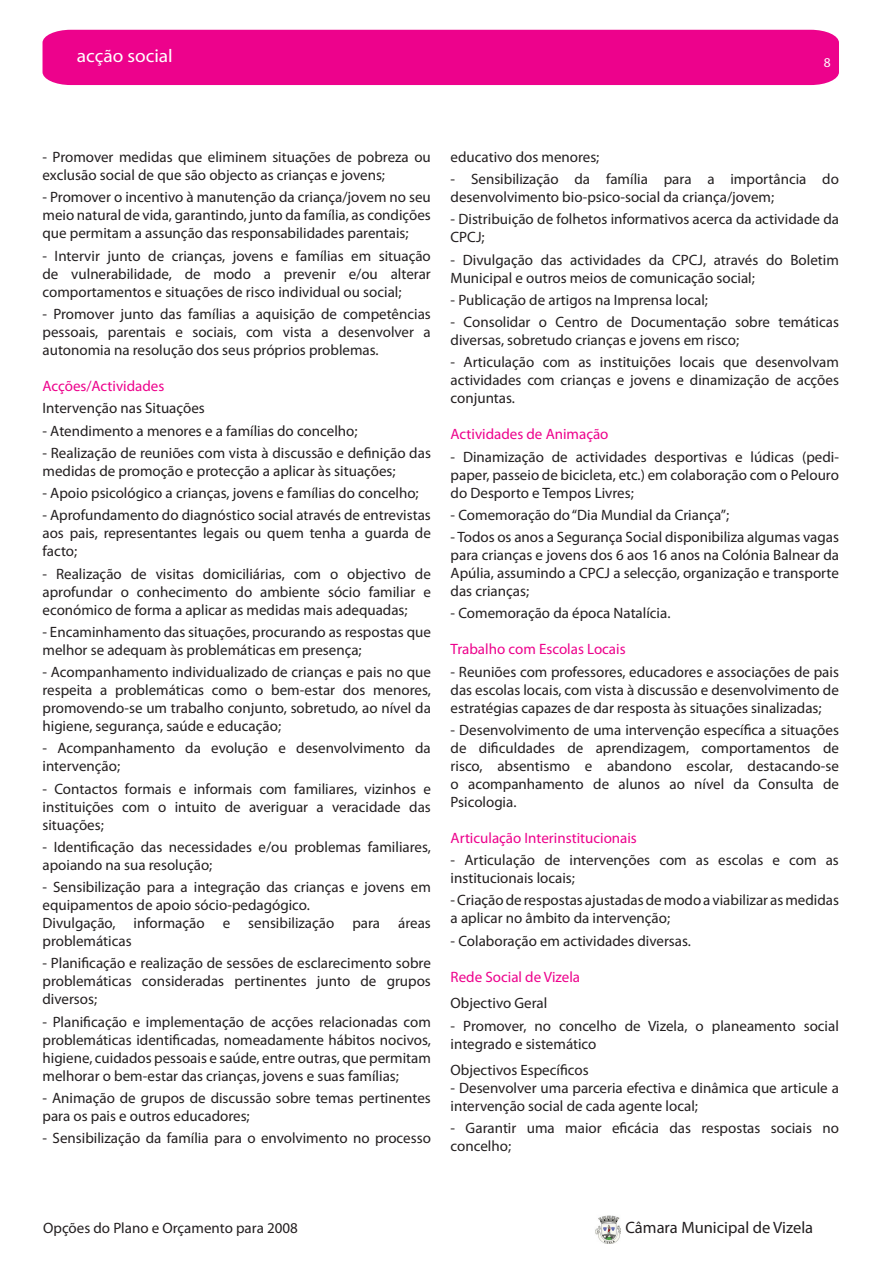
<style>
.page{position:relative;width:893px;height:1263px;background:#fff}
.page>*{position:absolute;margin:0;border:0;box-sizing:border-box;transform-origin:0 0}
.t1{font:22.5px "Myriad Pro";color:#fff;scale:.89 1}
.t2{font:18.45px "Myriad";color:#fff;scale:1.05 1}
.t3{font:16.5px "Myriad Pro";color:#231f20}
.t4{font:15px/18px "Myriad Pro";color:#231f20}
.t5{font:15px "Myriad Pro";color:#ed028c}
.t6{font:13.5px "Myriad Pro";color:#fff}
.s1{font-family:"Myriad Pro";font-size:22.5px}
</style>
<div class="page">
<img style="left:595px;top:1215px;width:26px;height:28px">
<div style="left:43px;top:30px;width:796px;height:55px;background:#ed028c"></div>
<p class="t2" style="left:63px;top:47px;width:106px"><span class="s1">in</span>acção social</p>
<h1 class="t1" style="left:84px;top:45px;width:15px">tr</h1>
<p class="t6" style="left:824px;top:55px;width:8px">8</p>
<p class="t4" style="left:43px;top:148px;width:390px">- Promover medidas que eliminem situações de pobreza ou exclusão social de que são objecto as crianças e jovens;</p>
<p class="t4" style="left:43px;top:188px;width:390px;text-align:justify">- Promover o incentivo à manutenção da criança/jovem no seu meio natural de vida, garantindo, junto da família, as condições que permitam a assunção das responsabilidades parentais;</p>
<p class="t4" style="left:43px;top:246px;width:390px;text-align:justify">- Intervir junto de crianças, jovens e famílias em situação de vulnerabilidade, de modo a prevenir e/ou alterar comportamentos e situações de risco individual ou social;</p>
<p class="t4" style="left:43px;top:305px;width:390px;text-align:justify">- Promover junto das famílias a aquisição de competências pessoais, parentais e sociais, com vista a desenvolver a autonomia na resolução dos seus próprios problemas.</p>
<p class="t5" style="left:43px;top:377px;width:123px">Acções/Actividades</p>
<p class="t4" style="left:43px;top:399px;width:164px">Intervenção nas Situações</p>
<p class="t4" style="left:43px;top:421px;width:317px">- Atendimento a menores e a famílias do concelho;</p>
<p class="t4" style="left:43px;top:443px;width:390px">- Realização de reuniões com vista à discussão e definição das medidas de promoção e protecção a aplicar às situações;</p>
<p class="t4" style="left:43px;top:484px;width:378px">- Apoio psicológico a crianças, jovens e famílias do concelho;</p>
<p class="t4" style="left:43px;top:506px;width:390px;text-align:justify">- Aprofundamento do diagnóstico social através de entrevistas aos pais, representantes legais ou quem tenha a guarda de facto;</p>
<p class="t4" style="left:43px;top:564px;width:390px;text-align:justify">- Realização de visitas domiciliárias, com o objectivo de aprofundar o conhecimento do ambiente sócio familiar e económico de forma a aplicar as medidas mais adequadas;</p>
<p class="t4" style="left:43px;top:622px;width:390px">- Encaminhamento das situações, procurando as respostas que melhor se adequam às problemáticas em presença;</p>
<p class="t4" style="left:43px;top:663px;width:390px;text-align:justify">- Acompanhamento individualizado de crianças e pais no que respeita a problemáticas como o bem-estar dos menores, promovendo-se um trabalho conjunto, sobretudo, ao nível da higiene, segurança, saúde e educação;</p>
<p class="t4" style="left:43px;top:739px;width:390px">- Acompanhamento da evolução e desenvolvimento da intervenção;</p>
<p class="t4" style="left:43px;top:779px;width:390px;text-align:justify">- Contactos formais e informais com familiares, vizinhos e instituições com o intuito de averiguar a veracidade das situações;</p>
<p class="t4" style="left:43px;top:837px;width:390px">- Identificação das necessidades e/ou problemas familiares, apoiando na sua resolução;</p>
<p class="t4" style="left:43px;top:878px;width:390px">- Sensibilização para a integração das crianças e jovens em equipamentos de apoio sócio-pedagógico.<br>Divulgação, informação e sensibilização para áreas problemáticas</p>
<p class="t4" style="left:43px;top:954px;width:390px;text-align:justify">- Planificação e realização de sessões de esclarecimento sobre problemáticas consideradas pertinentes junto de grupos diversos;</p>
<p class="t4" style="left:43px;top:1012px;width:390px;text-align:justify">- Planificação e implementação de acções relacionadas com problemáticas identificadas, nomeadamente hábitos nocivos, higiene, cuidados pessoais e saúde, entre outras, que permitam melhorar o bem-estar das crianças, jovens e suas famílias;</p>
<p class="t4" style="left:43px;top:1088px;width:390px">- Animação de grupos de discussão sobre temas pertinentes para os pais e outros educadores;</p>
<p class="t4" style="left:43px;top:1129px;width:390px">- Sensibilização da família para o envolvimento no processo</p>
<p class="t4" style="left:451px;top:148px;width:150px">educativo dos menores;</p>
<p class="t4" style="left:451px;top:170px;width:390px">- Sensibilização da família para a importância do desenvolvimento bio-psico-social da criança/jovem;</p>
<p class="t4" style="left:451px;top:210px;width:390px">- Distribuição de folhetos informativos acerca da actividade da<br>CPCJ;</p>
<p class="t4" style="left:451px;top:250px;width:390px">- Divulgação das actividades da CPCJ, através do Boletim<br>Municipal e outros meios de comunicação social;</p>
<p class="t4" style="left:451px;top:291px;width:259px">- Publicação de artigos na Imprensa local;</p>
<p class="t4" style="left:451px;top:313px;width:390px">- Consolidar o Centro de Documentação sobre temáticas diversas, sobretudo crianças e jovens em risco;</p>
<p class="t4" style="left:451px;top:353px;width:390px;text-align:justify">- Articulação com as instituições locais que desenvolvam actividades com crianças e jovens e dinamização de acções conjuntas.</p>
<p class="t5" style="left:451px;top:425px;width:159px">Actividades de Animação</p>
<p class="t4" style="left:451px;top:447px;width:390px;text-align:justify">- Dinamização de actividades desportivas e lúdicas (pedi&shy;paper, passeio de bicicleta, etc.) em colaboração com o Pelouro do Desporto e Tempos Livres;</p>
<p class="t4" style="left:451px;top:506px;width:280px">- Comemoração do “Dia Mundial da Criança”;</p>
<p class="t4" style="left:451px;top:528px;width:390px;text-align:justify">- Todos os anos a Segurança Social disponibiliza algumas vagas para crianças e jovens dos 6 aos 16 anos na Colónia Balnear da Apúlia, assumindo a CPCJ a selecção, organização e transporte das crianças;</p>
<p class="t4" style="left:451px;top:604px;width:221px">- Comemoração da época Natalícia.</p>
<p class="t5" style="left:451px;top:640px;width:177px">Trabalho com Escolas Locais</p>
<p class="t4" style="left:451px;top:662px;width:390px;text-align:justify">- Reuniões com professores, educadores e associações de pais das escolas locais, com vista à discussão e desenvolvimento de estratégias capazes de dar resposta às situações sinalizadas;</p>
<p class="t4" style="left:451px;top:721px;width:390px;text-align:justify">- Desenvolvimento de uma intervenção específica a situações de dificuldades de aprendizagem, comportamentos de risco, absentismo e abandono escolar, destacando-se o acompanhamento de alunos ao nível da Consulta de Psicologia.</p>
<p class="t5" style="left:451px;top:829px;width:188px">Articulação Interinstitucionais</p>
<p class="t4" style="left:451px;top:851px;width:390px">- Articulação de intervenções com as escolas e com as institucionais locais;</p>
<p class="t4" style="left:451px;top:891px;width:390px">- Criação de respostas ajustadas de modo a viabilizar as medidas a aplicar no âmbito da intervenção;</p>
<p class="t4" style="left:451px;top:931px;width:242px">- Colaboração em actividades diversas.</p>
<p class="t5" style="left:451px;top:967px;width:131px">Rede Social de Vizela</p>
<p class="t4" style="left:451px;top:994px;width:98px">Objectivo Geral</p>
<p class="t4" style="left:451px;top:1016px;width:390px">- Promover, no concelho de Vizela, o planeamento social integrado e sistemático</p>
<p class="t4" style="left:451px;top:1061px;width:140px">Objectivos Específicos</p>
<p class="t4" style="left:451px;top:1079px;width:390px">- Desenvolver uma parceria efectiva e dinâmica que articule a intervenção social de cada agente local;</p>
<p class="t4" style="left:451px;top:1119px;width:390px">- Garantir uma maior eficácia das respostas sociais no concelho;</p>
<p class="t4" style="left:43px;top:1218px;width:256px">Opções do Plano e Orçamento para 2008</p>
<p class="t3" style="left:625px;top:1217px;width:189px">Câmara Municipal de Vizela</p>
</div>
